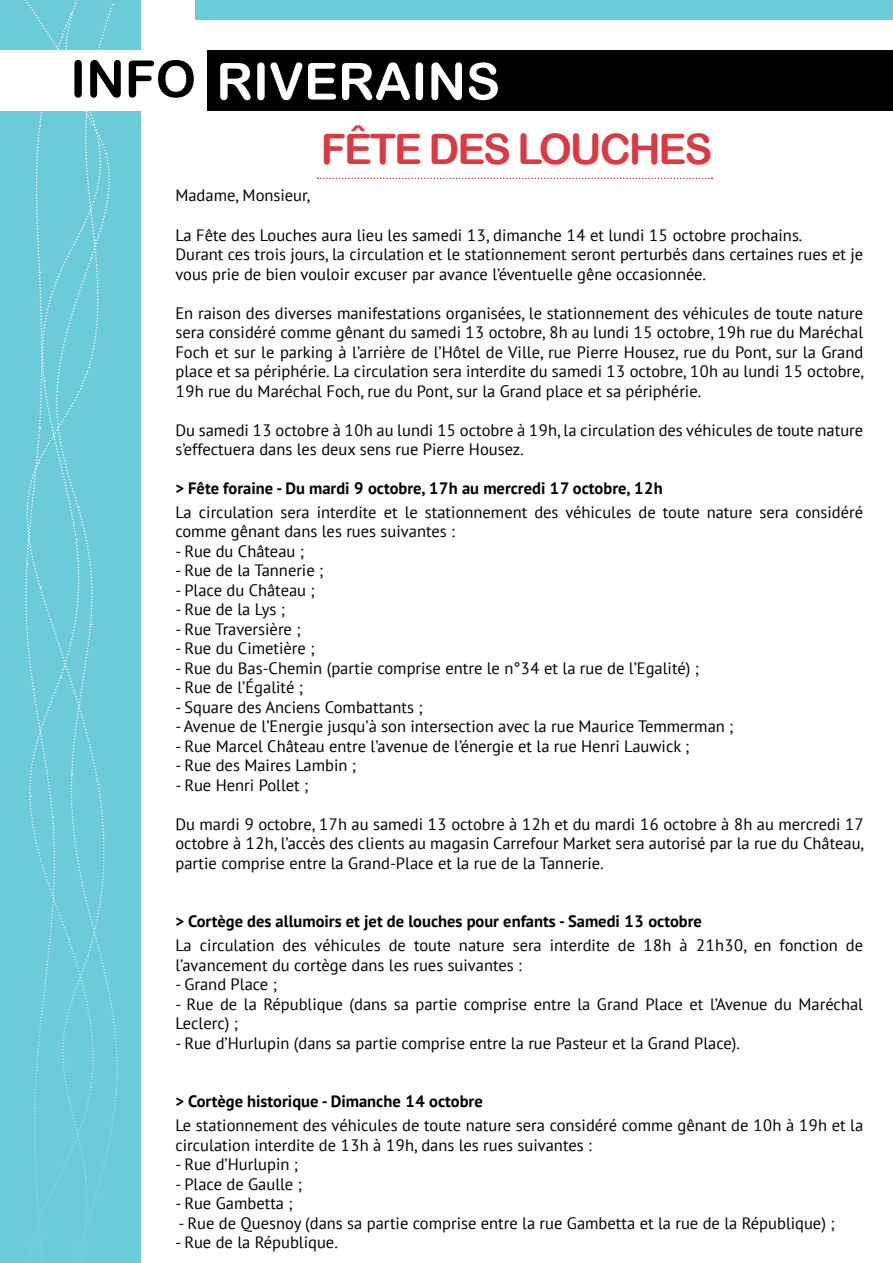
<style>
.page{position:relative;width:893px;height:1263px;background:#fff}
.page>*{position:absolute;margin:0;border:0;box-sizing:border-box;transform-origin:0 0}
.t1{font:51px "Arial Rounded MT Bold";color:#fff}
.t2{font:42px "Arial Rounded MT Bold";letter-spacing:-.05em;color:#da3a43}
.t3{font:16.5px/19.5px "PT Sans";color:#000}
.t4{font:700 16.5px "PT Sans";color:#000}
.s1{color:#000}
</style>
<div class="page">
<div style="left:0;top:0;width:140px;height:1263px;background:#6ccbd9"></div>
<div style="left:196px;top:0;width:697px;height:19px;background:#6ccbd9"></div>
<svg style="left:25px;top:0;width:93px;height:1263px"></svg>
<svg style="left:318px;top:178px;width:394px;height:1px"></svg>
<div style="left:206px;top:50px;width:687px;height:61px;background:#000"></div>
<div style="left:0;top:50px;width:206px;height:61px;background:#fff"></div>
<h1 class="t1" style="left:70px;top:51px;width:426px"><span class="s1">INFO</span> RIVERAINS</h1>
<h2 class="t2" style="left:321px;top:124px;width:393px">FÊTE DES LOUCHES</h2>
<p class="t3" style="left:175px;top:186px;width:136px">Madame, Monsieur,</p>
<p class="t3" style="left:175px;top:225px;width:689px">La Fête des Louches aura lieu les samedi 13, dimanche 14 et lundi 15 octobre prochains.<br>Durant ces trois jours, la circulation et le stationnement seront perturbés dans certaines rues et je vous prie de bien vouloir excuser par avance l’éventuelle gêne occasionnée.</p>
<p class="t3" style="left:175px;top:303px;width:690px;text-align:justify">En raison des diverses manifestations organisées, le stationnement des véhicules de toute nature sera considéré comme gênant du samedi 13 octobre, 8h au lundi 15 octobre, 19h rue du Maréchal Foch et sur le parking à l’arrière de l’Hôtel de Ville, rue Pierre Housez, rue du Pont, sur la Grand place et sa périphérie. La circulation sera interdite du samedi 13 octobre, 10h au lundi 15 octobre, 19h rue du Maréchal Foch, rue du Pont, sur la Grand place et sa périphérie.</p>
<p class="t3" style="left:175px;top:420px;width:689px">Du samedi 13 octobre à 10h au lundi 15 octobre à 19h, la circulation des véhicules de toute nature s’effectuera dans les deux sens rue Pierre Housez.</p>
<p class="t4" style="left:175px;top:477px;width:489px">&gt; Fête foraine - Du mardi 9 octobre, 17h au mercredi 17 octobre, 12h</p>
<p class="t3" style="left:175px;top:502px;width:689px">La circulation sera interdite et le stationnement des véhicules de toute nature sera considéré comme gênant dans les rues suivantes :</p>
<p class="t3" style="left:175px;top:541px;width:130px">- Rue du Château ;</p>
<p class="t3" style="left:175px;top:560px;width:150px">- Rue de la Tannerie ;</p>
<p class="t3" style="left:175px;top:580px;width:141px">- Place du Château ;</p>
<p class="t3" style="left:175px;top:599px;width:111px">- Rue de la Lys ;</p>
<p class="t3" style="left:175px;top:619px;width:127px">- Rue Traversière ;</p>
<p class="t3" style="left:175px;top:638px;width:141px">- Rue du Cimetière ;</p>
<p class="t3" style="left:175px;top:658px;width:525px">- Rue du Bas-Chemin (partie comprise entre le n°34 et la rue de l’Egalité) ;</p>
<p class="t3" style="left:175px;top:677px;width:129px">- Rue de l’Égalité ;</p>
<p class="t3" style="left:175px;top:697px;width:249px">- Square des Anciens Combattants ;</p>
<p class="t3" style="left:175px;top:716px;width:560px">- Avenue de l’Energie jusqu’à son intersection avec la rue Maurice Temmerman ;</p>
<p class="t3" style="left:175px;top:736px;width:516px">- Rue Marcel Château entre l’avenue de l’énergie et la rue Henri Lauwick ;</p>
<p class="t3" style="left:175px;top:755px;width:182px">- Rue des Maires Lambin ;</p>
<p class="t3" style="left:175px;top:775px;width:135px">- Rue Henri Pollet ;</p>
<p class="t3" style="left:175px;top:814px;width:690px;text-align:justify">Du mardi 9 octobre, 17h au samedi 13 octobre à 12h et du mardi 16 octobre à 8h au mercredi 17 octobre à 12h, l’accès des clients au magasin Carrefour Market sera autorisé par la rue du Château, partie comprise entre la Grand-Place et la rue de la Tannerie.</p>
<p class="t4" style="left:175px;top:911px;width:528px">&gt; Cortège des allumoirs et jet de louches pour enfants - Samedi 13 octobre</p>
<p class="t3" style="left:175px;top:935px;width:689px">La circulation des véhicules de toute nature sera interdite de 18h à 21h30, en fonction de l’avancement du cortège dans les rues suivantes :</p>
<p class="t3" style="left:175px;top:974px;width:103px">- Grand Place ;</p>
<p class="t3" style="left:175px;top:994px;width:689px">- Rue de la République (dans sa partie comprise entre la Grand Place et l’Avenue du Maréchal<br>Leclerc) ;</p>
<p class="t3" style="left:175px;top:1033px;width:566px">- Rue d’Hurlupin (dans sa partie comprise entre la rue Pasteur et la Grand Place).</p>
<p class="t4" style="left:175px;top:1090px;width:309px">&gt; Cortège historique - Dimanche 14 octobre</p>
<p class="t3" style="left:175px;top:1115px;width:689px">Le stationnement des véhicules de toute nature sera considéré comme gênant de 10h à 19h et la circulation interdite de 13h à 19h, dans les rues suivantes :</p>
<p class="t3" style="left:175px;top:1154px;width:124px">- Rue d’Hurlupin ;</p>
<p class="t3" style="left:175px;top:1173px;width:128px">- Place de Gaulle ;</p>
<p class="t3" style="left:175px;top:1193px;width:119px">- Rue Gambetta ;</p>
<p class="t3" style="left:178px;top:1212px;width:658px">- Rue de Quesnoy (dans sa partie comprise entre la rue Gambetta et la rue de la République) ;</p>
<p class="t3" style="left:175px;top:1232px;width:164px">- Rue de la République.</p>
</div>
